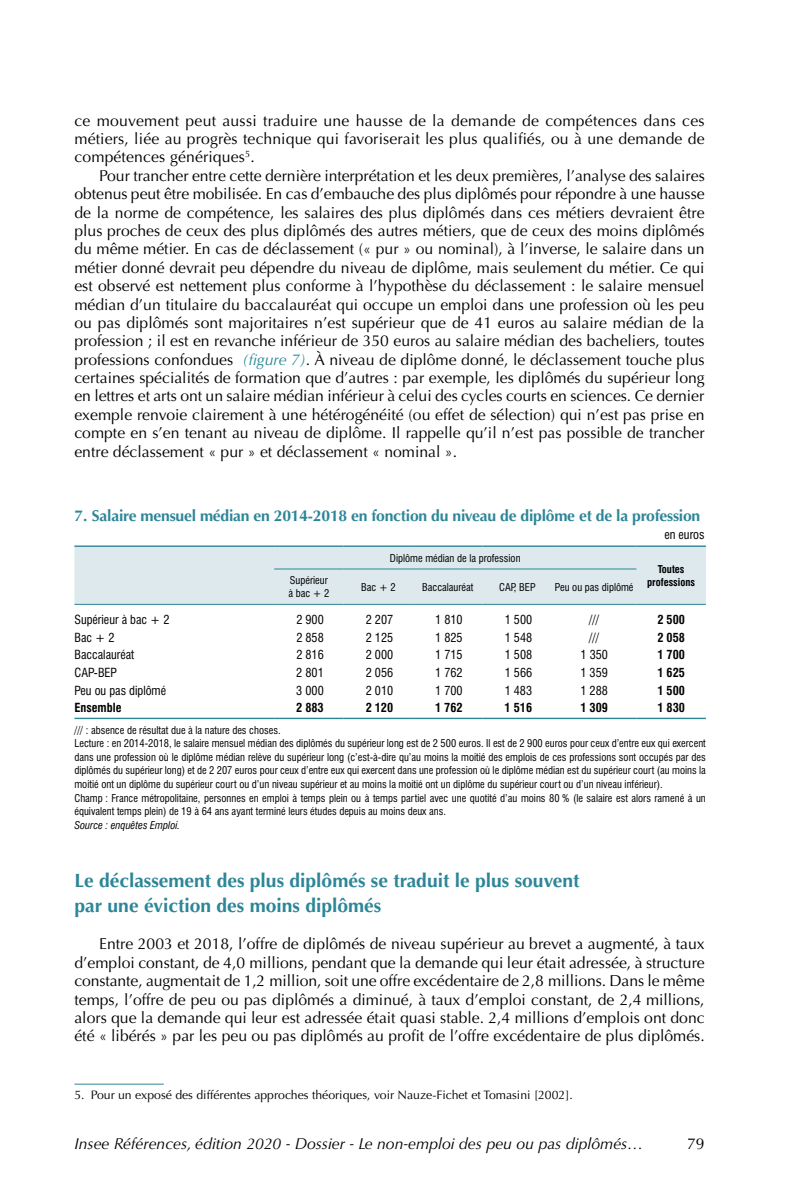
<style>
.page{position:relative;width:794px;height:1191px;background:#fff}
.page>*{position:absolute;margin:0;border:0;box-sizing:border-box;transform-origin:0 0}
.Inter_titre{font:700 19.25px/24.5px "Optima LT Std";color:#2c8698}
.Body_text{font:15.75px/18.4px "Optima LT Std";color:#000;text-align:justify}
.Figure_Titre{font:700 15.75px "Optima LT Std";letter-spacing:-.015em;color:#2c8698}
.t1{font:italic 15.75px "Optima LT Std";color:#000}
.Note{font:12.25px "Optima LT Std";color:#000}
.TabTxtRight{font:condensed 12.25px "Swiss 721 BT";color:#000}
.TabTxtLeft{font:condensed 12.25px "Swiss 721 BT";color:#000}
.TabTxtCenter{font:700 condensed 12.25px "Swiss 721 BT";color:#000}
.TabTxtCenter-2{font:condensed 12.25px "Swiss 721 BT";color:#000}
.TabTxtRight-2{font:700 condensed 12.25px "Swiss 721 BT";color:#000}
.TabTxtLeft-2{font:700 condensed 12.25px "Swiss 721 BT";color:#000}
.Tab-unité{font:condensed 12.25px "Swiss 721 BT";color:#000}
.Tab-note{font:condensed 10.5px/13.7px "Swiss 721 BT";color:#000;text-align:justify}
.Tab-head{font:condensed 10.5px "Swiss 721 BT";color:#000}
.Tab-source{font:italic condensed 10.5px "Swiss 721 BT";color:#000}
.Tab-head-2{font:700 condensed 10.5px "Swiss 721 BT";color:#000}
.s1{font-style:italic;color:#2c8698}
</style>
<div class="page">
<hr style="left:74px;top:1083px;width:90px;height:1px;background:#2c8698">
<div style="left:74px;top:547px;width:632px;height:57px;background:#dde9ed"></div>
<hr style="left:274px;top:545px;width:70px;height:2px;background:#2c8698">
<hr style="left:344px;top:545px;width:69px;height:2px;background:#2c8698">
<hr style="left:413px;top:545px;width:69px;height:2px;background:#2c8698">
<hr style="left:482px;top:545px;width:70px;height:2px;background:#2c8698">
<hr style="left:552px;top:545px;width:84px;height:2px;background:#2c8698">
<hr style="left:274px;top:568px;width:70px;height:1px;background:#2c8698">
<hr style="left:274px;top:604px;width:70px;height:1px;background:#2c8698">
<hr style="left:344px;top:568px;width:69px;height:1px;background:#2c8698">
<hr style="left:344px;top:604px;width:69px;height:1px;background:#2c8698">
<hr style="left:413px;top:568px;width:69px;height:1px;background:#2c8698">
<hr style="left:413px;top:604px;width:69px;height:1px;background:#2c8698">
<hr style="left:482px;top:568px;width:70px;height:1px;background:#2c8698">
<hr style="left:482px;top:604px;width:70px;height:1px;background:#2c8698">
<hr style="left:552px;top:568px;width:84px;height:1px;background:#2c8698">
<hr style="left:552px;top:604px;width:84px;height:1px;background:#2c8698">
<hr style="left:74px;top:717px;width:200px;height:2px;background:#2c8698">
<hr style="left:274px;top:717px;width:70px;height:2px;background:#2c8698">
<hr style="left:344px;top:717px;width:69px;height:2px;background:#2c8698">
<hr style="left:413px;top:717px;width:69px;height:2px;background:#2c8698">
<hr style="left:482px;top:717px;width:70px;height:2px;background:#2c8698">
<hr style="left:552px;top:717px;width:84px;height:2px;background:#2c8698">
<hr style="left:636px;top:717px;width:70px;height:2px;background:#2c8698">
<hr style="left:74px;top:545px;width:200px;height:2px;background:#2c8698">
<hr style="left:74px;top:604px;width:200px;height:1px;background:#2c8698">
<hr style="left:636px;top:545px;width:70px;height:2px;background:#2c8698">
<hr style="left:636px;top:604px;width:70px;height:1px;background:#2c8698">
<p class="Body_text" style="left:74px;top:111px;width:631px">ce mouvement peut aussi traduire une hausse de la demande de compétences dans ces métiers, liée au progrès technique qui favoriserait les plus qualifiés, ou à une demande de compétences génériques<sup>5</sup>.</p>
<p class="Body_text" style="left:74px;top:166px;width:632px;text-indent:25px">Pour trancher entre cette dernière interprétation et les deux premières, l’analyse des salaires obtenus peut être mobilisée. En cas d’embauche des plus diplômés pour répondre à une hausse de la norme de compétence, les salaires des plus diplômés dans ces métiers devraient être plus proches de ceux des plus diplômés des autres métiers, que de ceux des moins diplômés du même métier. En cas de déclassement (« pur » ou nominal), à l’inverse, le salaire dans un métier donné devrait peu dépendre du niveau de diplôme, mais seulement du métier. Ce qui est observé est nettement plus conforme à l’hypothèse du déclassement : le salaire mensuel médian d’un titulaire du baccalauréat qui occupe un emploi dans une profession où les peu ou pas diplômés sont majoritaires n’est supérieur que de 41 euros au salaire médian de la profession ; il est en revanche inférieur de 350 euros au salaire médian des bacheliers, toutes professions confondues <span class="s1">(figure 7)</span>. À niveau de diplôme donné, le déclassement touche plus certaines spécialités de formation que d’autres : par exemple, les diplômés du supérieur long en lettres et arts ont un salaire médian inférieur à celui des cycles courts en sciences. Ce dernier exemple renvoie clairement à une hétérogénéité (ou effet de sélection) qui n’est pas prise en compte en s’en tenant au niveau de diplôme. Il rappelle qu’il n’est pas possible de trancher entre déclassement « pur » et déclassement « nominal ».</p>
<p class="Figure_Titre" style="left:74px;top:507px;width:627px">7. Salaire mensuel médian en 2014‑2018 en fonction du niveau de diplôme et de la profession</p>
<p class="Tab-unité" style="left:664px;top:527px;width:42px">en euros</p>
<p class="Tab-head" style="left:390px;top:551px;width:132px">Diplôme médian de la profession</p>
<p class="Tab-head-2" style="left:658px;top:563px;width:28px">Toutes</p>
<p class="Tab-head" style="left:290px;top:574px;width:39px">Supérieur</p>
<p class="Tab-head-2" style="left:647px;top:575px;width:50px">professions</p>
<p class="Tab-head" style="left:288px;top:587px;width:43px">à bac + 2</p>
<p class="Tab-head" style="left:361px;top:580px;width:36px">Bac + 2</p>
<p class="Tab-head" style="left:422px;top:580px;width:53px">Baccalauréat</p>
<p class="Tab-head" style="left:499px;top:580px;width:38px">CAP, BEP</p>
<p class="Tab-head" style="left:555px;top:580px;width:80px">Peu ou pas diplômé</p>
<p class="TabTxtLeft" style="left:74px;top:612px;width:97px">Supérieur à bac + 2</p>
<p class="TabTxtRight" style="left:296px;top:612px;width:29px">2 900</p>
<p class="TabTxtRight" style="left:366px;top:612px;width:29px">2 207</p>
<p class="TabTxtRight" style="left:435px;top:612px;width:29px">1 810</p>
<p class="TabTxtRight" style="left:505px;top:612px;width:29px">1 500</p>
<p class="TabTxtCenter-2" style="left:589px;top:612px;width:12px">///</p>
<p class="TabTxtCenter" style="left:657px;top:612px;width:29px">2 500</p>
<p class="TabTxtLeft" style="left:74px;top:630px;width:42px">Bac + 2</p>
<p class="TabTxtRight" style="left:296px;top:630px;width:29px">2 858</p>
<p class="TabTxtRight" style="left:366px;top:630px;width:29px">2 125</p>
<p class="TabTxtRight" style="left:435px;top:630px;width:29px">1 825</p>
<p class="TabTxtRight" style="left:505px;top:630px;width:29px">1 548</p>
<p class="TabTxtCenter-2" style="left:589px;top:630px;width:12px">///</p>
<p class="TabTxtCenter" style="left:657px;top:630px;width:29px">2 058</p>
<p class="TabTxtLeft" style="left:74px;top:647px;width:61px">Baccalauréat</p>
<p class="TabTxtRight" style="left:296px;top:647px;width:29px">2 816</p>
<p class="TabTxtRight" style="left:366px;top:647px;width:29px">2 000</p>
<p class="TabTxtRight" style="left:435px;top:647px;width:29px">1 715</p>
<p class="TabTxtRight" style="left:505px;top:647px;width:29px">1 508</p>
<p class="TabTxtCenter-2" style="left:580px;top:647px;width:29px">1 350</p>
<p class="TabTxtCenter" style="left:657px;top:647px;width:29px">1 700</p>
<p class="TabTxtLeft" style="left:74px;top:665px;width:44px">CAP-BEP</p>
<p class="TabTxtRight" style="left:296px;top:665px;width:29px">2 801</p>
<p class="TabTxtRight" style="left:366px;top:665px;width:29px">2 056</p>
<p class="TabTxtRight" style="left:435px;top:665px;width:29px">1 762</p>
<p class="TabTxtRight" style="left:505px;top:665px;width:29px">1 566</p>
<p class="TabTxtCenter-2" style="left:580px;top:665px;width:29px">1 359</p>
<p class="TabTxtCenter" style="left:657px;top:665px;width:29px">1 625</p>
<p class="TabTxtLeft" style="left:74px;top:682px;width:93px">Peu ou pas diplômé</p>
<p class="TabTxtRight" style="left:296px;top:682px;width:29px">3 000</p>
<p class="TabTxtRight" style="left:366px;top:682px;width:29px">2 010</p>
<p class="TabTxtRight" style="left:435px;top:682px;width:29px">1 700</p>
<p class="TabTxtRight" style="left:505px;top:682px;width:29px">1 483</p>
<p class="TabTxtCenter-2" style="left:580px;top:682px;width:29px">1 288</p>
<p class="TabTxtCenter" style="left:657px;top:682px;width:29px">1 500</p>
<p class="TabTxtLeft-2" style="left:74px;top:700px;width:49px">Ensemble</p>
<p class="TabTxtRight-2" style="left:296px;top:700px;width:29px">2 883</p>
<p class="TabTxtRight-2" style="left:366px;top:700px;width:29px">2 120</p>
<p class="TabTxtRight-2" style="left:435px;top:700px;width:29px">1 762</p>
<p class="TabTxtRight-2" style="left:504px;top:700px;width:29px">1 516</p>
<p class="TabTxtCenter" style="left:580px;top:700px;width:29px">1 309</p>
<p class="TabTxtCenter" style="left:657px;top:700px;width:29px">1 830</p>
<p class="Tab-note" style="left:74px;top:723px;width:208px">/// : absence de résultat due à la nature des choses.</p>
<p class="Tab-note" style="left:74px;top:736px;width:633px">Lecture : en 2014-2018, le salaire mensuel médian des diplômés du supérieur long est de 2 500 euros. Il est de 2 900 euros pour ceux d’entre eux qui exercent dans une profession où le diplôme médian relève du supérieur long (c’est-à-dire qu’au moins la moitié des emplois de ces professions sont occupés par des diplômés du supérieur long) et de 2 207 euros pour ceux d’entre eux qui exercent dans une profession où le diplôme médian est du supérieur court (au moins la moitié ont un diplôme du supérieur court ou d’un niveau supérieur et au moins la moitié ont un diplôme du supérieur court ou d’un niveau inférieur).</p>
<p class="Tab-note" style="left:74px;top:791px;width:633px">Champ : France métropolitaine, personnes en emploi à temps plein ou à temps partiel avec une quotité d’au moins 80 % (le salaire est alors ramené à un équivalent temps plein) de 19 à 64 ans ayant terminé leurs études depuis au moins deux ans.</p>
<p class="Tab-source" style="left:74px;top:818px;width:107px">Source : enquêtes Emploi.</p>
<p class="Inter_titre" style="left:74px;top:868px;width:507px">Le déclassement des plus diplômés se traduit le plus souvent par une éviction des moins diplômés</p>
<p class="Body_text" style="left:74px;top:935px;width:632px;text-indent:25px">Entre 2003 et 2018, l’offre de diplômés de niveau supérieur au brevet a augmenté, à taux d’emploi constant, de 4,0 millions, pendant que la demande qui leur était adressée, à structure constante, augmentait de 1,2 million, soit une offre excédentaire de 2,8 millions. Dans le même temps, l’offre de peu ou pas diplômés a diminué, à taux d’emploi constant, de 2,4 millions, alors que la demande qui leur est adressée était quasi stable. 2,4 millions d’emplois ont donc été « libérés » par les peu ou pas diplômés au profit de l’offre excédentaire de plus diplômés.</p>
<p class="Note" style="left:74px;top:1087px;width:500px">5. Pour un exposé des différentes approches théoriques, voir Nauze‑Fichet et Tomasini [2002].</p>
<p class="t1" style="left:74px;top:1134px;width:570px">Insee Références, édition 2020 - Dossier - Le non-emploi des peu ou pas diplômés…</p>
<p class="Body_text" style="left:687px;top:1135px;width:19px">79</p>
</div>
